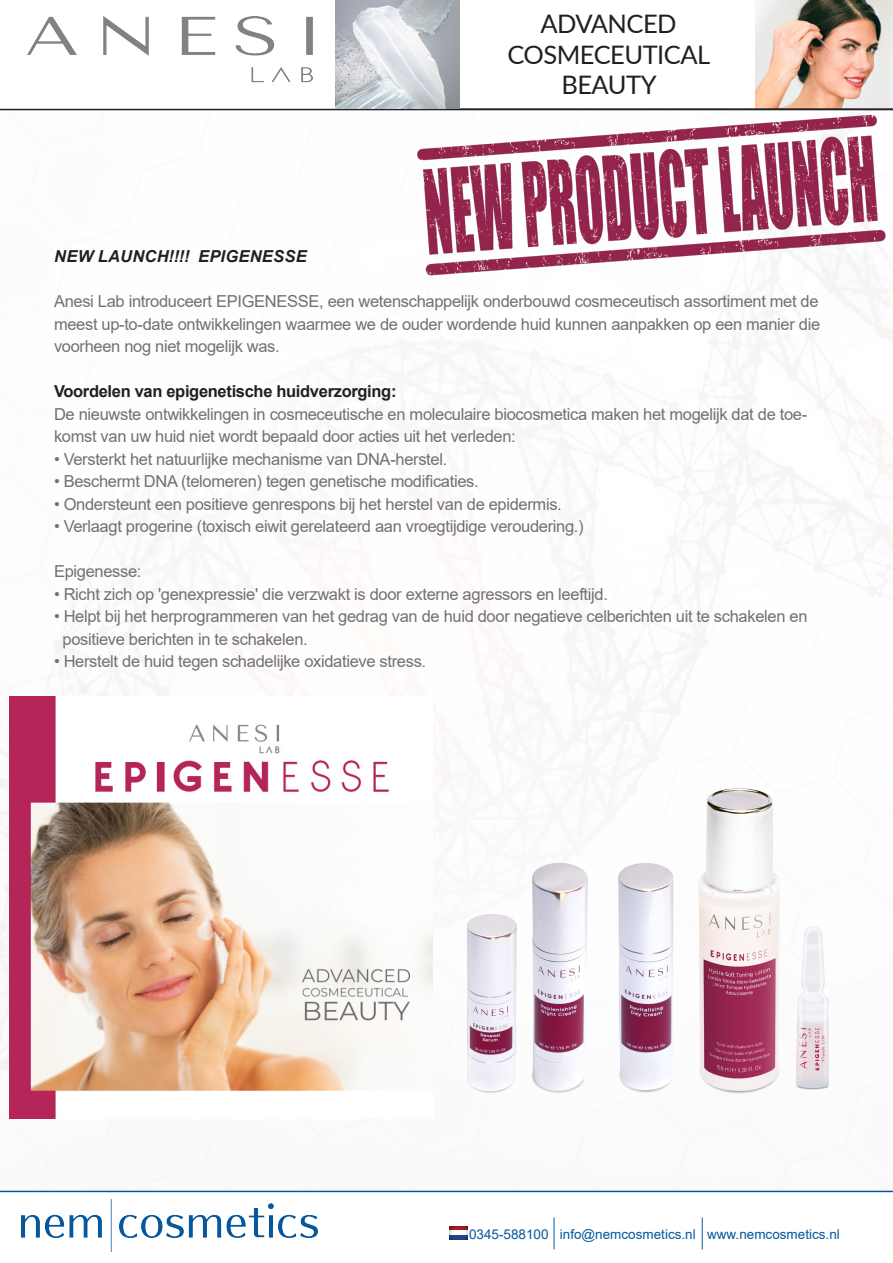
<style>
.page{position:relative;width:893px;height:1263px;background:#fff}
.page>*{position:absolute;margin:0;border:0;box-sizing:border-box;transform-origin:0 0}
.t1{font:25.5px "Lato";letter-spacing:-.02em;color:#231f20}
.t2{font:16.5px/22.5px "Arial";letter-spacing:-.02em;color:#717174;text-align:justify}
.t3{font:700 16.5px "Arial";letter-spacing:-.02em;color:#231f20}
.t4{font:italic 700 16.5px "Arial";letter-spacing:.015em;color:#231f20}
.Basisalinea{font:13.5px "Arial";color:#06579c}
</style>
<div class="page">
<img style="left:0;top:110px;width:893px;height:1081px">
<hr style="left:0;top:1191px;width:893px;height:1px;background:#06579c">
<img style="left:27px;top:16px;width:309px;height:90px">
<svg style="left:460px;top:0;width:433px;height:109px"></svg>
<hr style="left:0;top:109px;width:893px;height:1px;background:#231f20">
<img style="left:21px;top:1199px;width:296px;height:52px">
<img style="left:336px;top:0;width:124px;height:109px">
<img style="left:10px;top:696px;width:423px;height:423px">
<img style="left:450px;top:786px;width:401px;height:316px">
<svg style="left:449px;top:1226px;width:18px;height:5px"></svg>
<svg style="left:449px;top:1231px;width:18px;height:4px"></svg>
<svg style="left:449px;top:1235px;width:18px;height:5px"></svg>
<hr style="left:554px;top:1217px;width:1px;height:32px;background:#06579c">
<hr style="left:702px;top:1217px;width:1px;height:32px;background:#06579c">
<img style="left:411px;top:110px;width:482px;height:170px">
<p class="t1" style="left:540px;top:6px;width:138px">ADVANCED</p>
<p class="t1" style="left:507px;top:36px;width:204px">COSMECEUTICAL</p>
<p class="t1" style="left:561px;top:67px;width:97px">BEAUTY</p>
<p class="t4" style="left:54px;top:245px;width:254px">NEW LAUNCH!!!! EPIGENESSE</p>
<p class="t2" style="left:54px;top:290px;width:768px">Anesi Lab introduceert EPIGENESSE, een wetenschappelijk onderbouwd cosmeceutisch assortiment met de meest up-to-date ontwikkelingen waarmee we de ouder wordende huid kunnen aanpakken op een manier die voorheen nog niet mogelijk was.</p>
<p class="t3" style="left:54px;top:380px;width:344px">Voordelen van epigenetische huidverzorging:</p>
<p class="t2" style="left:54px;top:403px;width:755px">De nieuwste ontwikkelingen in cosmeceutische en moleculaire biocosmetica maken het mogelijk dat de toe&shy;komst van uw huid niet wordt bepaald door acties uit het verleden:</p>
<p class="t2" style="left:54px;top:448px;width:395px">• Versterkt het natuurlijke mechanisme van DNA-herstel.</p>
<p class="t2" style="left:54px;top:470px;width:426px">• Beschermt DNA (telomeren) tegen genetische modificaties.</p>
<p class="t2" style="left:54px;top:493px;width:509px">• Ondersteunt een positieve genrespons bij het herstel van de epidermis.</p>
<p class="t2" style="left:54px;top:515px;width:531px">• Verlaagt progerine (toxisch eiwit gerelateerd aan vroegtijdige veroudering.)</p>
<p class="t2" style="left:54px;top:560px;width:89px">Epigenesse:</p>
<p class="t2" style="left:54px;top:583px;width:555px">• Richt zich op 'genexpressie' die verzwakt is door externe agressors en leeftijd.</p>
<p class="t2" style="left:54px;top:605px;width:755px">• Helpt bij het herprogrammeren van het gedrag van de huid door negatieve celberichten uit te schakelen en</p>
<p class="t2" style="left:63px;top:628px;width:247px">positieve berichten in te schakelen.</p>
<p class="t2" style="left:54px;top:650px;width:374px">• Herstelt de huid tegen schadelijke oxidatieve stress.</p>
<p class="Basisalinea" style="left:469px;top:1224px;width:372px">0345-588100 info@nemcosmetics.nl www.nemcosmetics.nl</p>
</div>
